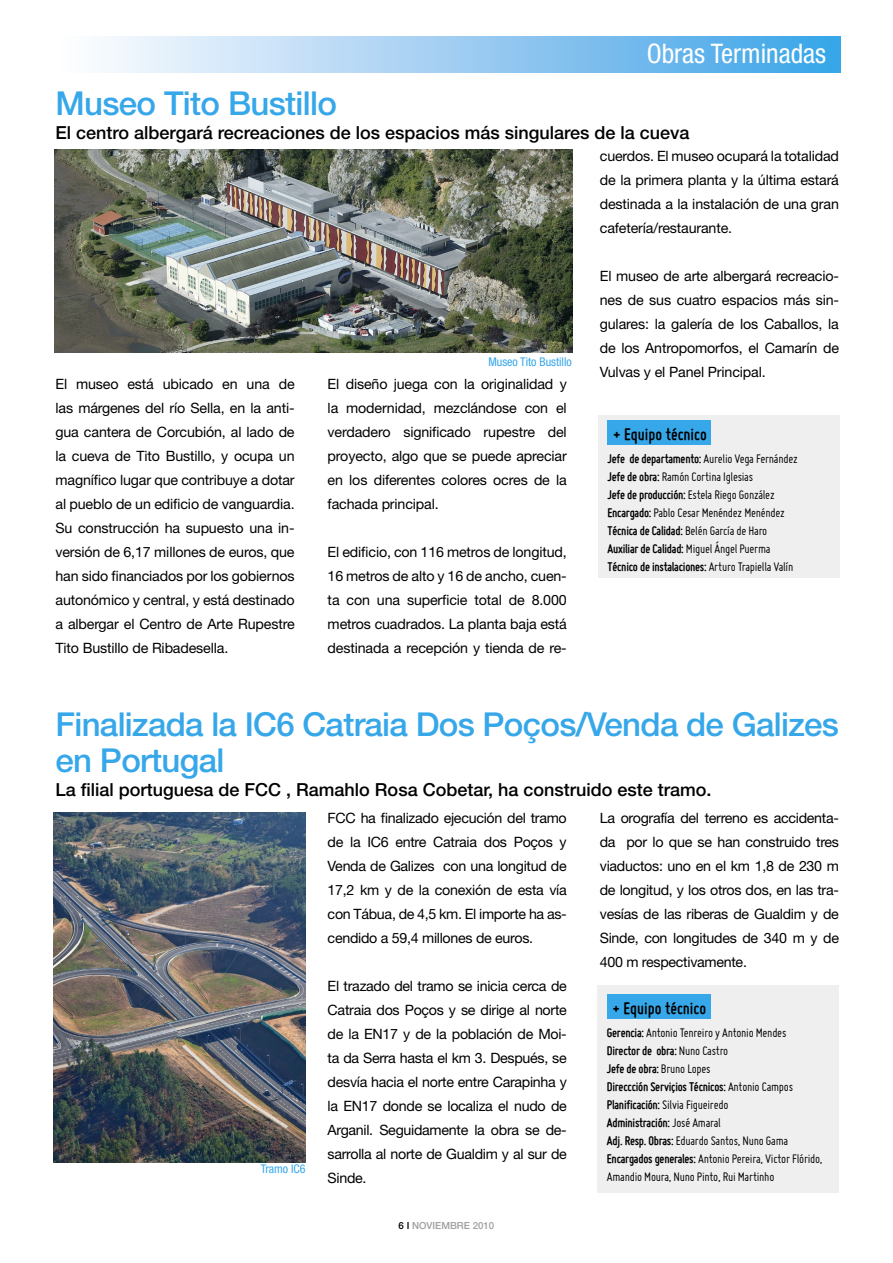
<style>
.page{position:relative;width:893px;height:1263px;background:#fff}
.page>*{position:absolute;margin:0;border:0;box-sizing:border-box;transform-origin:0 0}
.t1{font:500 33px/36px "Helvetica Neue";letter-spacing:-.02em;color:#36a7e9}
.t2{font:condensed 27px "Helvetica Neue";color:#fff}
.t3{font:500 18px "Helvetica Neue";color:#000}
.t4{font:700 18px "Miso";color:#000}
.t5{font:14.25px/24px "Helvetica Neue";letter-spacing:-.01em;color:#000;text-align:justify}
.t6{font:13.5px/18px "Miso";letter-spacing:-.02em;color:#000}
.t7{font:condensed 12px "Helvetica Neue";color:#36a7e9}
.t8{font:500 9.75px "Helvetica Neue";color:#9f9f9f}
.s1{font-weight:700}
.s2{color:#000}
</style>
<div class="page">
<div style="left:55px;top:36px;width:785px;height:36px;background:linear-gradient(to right,#fffdfe,#3ca2e7)"></div>
<img style="left:54px;top:150px;width:518px;height:202px">
<div style="left:599px;top:415px;width:241px;height:163px;background:#efefef"></div>
<div style="left:608px;top:420px;width:103px;height:25px;background:#36a7e9"></div>
<img style="left:54px;top:813px;width:252px;height:350px">
<div style="left:598px;top:985px;width:241px;height:208px;background:#efefef"></div>
<div style="left:607px;top:994px;width:103px;height:25px;background:#36a7e9"></div>
<h2 class="t2" style="left:647px;top:38px;width:181px">Obras Terminadas</h2>
<h1 class="t1" style="left:55px;top:85px;width:283px">Museo Tito Bustillo</h1>
<p class="t3" style="left:55px;top:122px;width:636px">El centro albergará recreaciones de los espacios más singulares de la cueva</p>
<p class="t7" style="left:488px;top:355px;width:85px">Museo Tito Bustillo</p>
<p class="t5" style="left:55px;top:372px;width:241px">El museo está ubicado en una de las márgenes del río Sella, en la anti&shy;gua cantera de Corcubión, al lado de la cueva de Tito Bustillo, y ocupa un magnífico lugar que contribuye a dotar al pueblo de un edificio de vanguardia.<br>Su construcción ha supuesto una in&shy;versión de 6,17 millones de euros, que han sido financiados por los gobiernos autonómico y central, y está destinado a albergar el Centro de Arte Rupestre Tito Bustillo de Ribadesella.</p>
<p class="t5" style="left:328px;top:372px;width:241px">El diseño juega con la originalidad y la modernidad, mezclándose con el verdadero significado rupestre del proyecto, algo que se puede apreciar en los diferentes colores ocres de la fachada principal.</p>
<p class="t5" style="left:328px;top:540px;width:241px">El edificio, con 116 metros de longitud, 16 metros de alto y 16 de ancho, cuen&shy;ta con una superficie total de 8.000 metros cuadrados. La planta baja está destinada a recepción y tienda de re-</p>
<p class="t5" style="left:600px;top:144px;width:241px">cuerdos. El museo ocupará la totalidad de la primera planta y la última estará destinada a la instalación de una gran cafetería/restaurante.</p>
<p class="t5" style="left:600px;top:264px;width:241px">El museo de arte albergará recreacio&shy;nes de sus cuatro espacios más sin&shy;gulares: la galería de los Caballos, la de los Antropomorfos, el Camarín de Vulvas y el Panel Principal.</p>
<p class="t4" style="left:613px;top:424px;width:95px">+ Equipo técnico</p>
<p class="t6" style="left:608px;top:450px;width:192px"><span class="s1">Jefe de departamento:</span> Aurelio Vega Fernández <span class="s1">Jefe de obra:</span> Ramón Cortina Iglesias<br><span class="s1">Jefe de producción:</span> Estela Riego González <span class="s1">Encargado:</span> Pablo Cesar Menéndez Menéndez <span class="s1">Técnica de Calidad:</span> Belén García de Haro <span class="s1">Auxiliar de Calidad:</span> Miguel Ángel Puerma <span class="s1">Técnico de instalaciones:</span> Arturo Trapiella Valín</p>
<h1 class="t1" style="left:55px;top:706px;width:785px">Finalizada la IC6 Catraia Dos Poços/Venda de Galizes en Portugal</h1>
<p class="t3" style="left:55px;top:779px;width:657px">La filial portuguesa de FCC , Ramahlo Rosa Cobetar, ha construido este tramo.</p>
<p class="t7" style="left:261px;top:1162px;width:46px">Tramo IC6</p>
<p class="t5" style="left:328px;top:805px;width:241px">FCC ha finalizado ejecución del tramo de la IC6 entre Catraia dos Poços y Venda de Galizes con una longitud de 17,2 km y de la conexión de esta vía con Tábua, de 4,5 km. El importe ha as&shy;cendido a 59,4 millones de euros.</p>
<p class="t5" style="left:328px;top:973px;width:241px">El trazado del tramo se inicia cerca de Catraia dos Poços y se dirige al norte de la EN17 y de la población de Moi&shy;ta da Serra hasta el km 3. Después, se desvía hacia el norte entre Carapinha y la EN17 donde se localiza el nudo de Arganil. Seguidamente la obra se de&shy;sarrolla al norte de Gualdim y al sur de Sinde.</p>
<p class="t8" style="left:399px;top:1219px;width:97px"><span class="s2">6 I</span> NOVIEMBRE 2010</p>
<p class="t5" style="left:600px;top:805px;width:241px">La orografía del terreno es accidenta&shy;da por lo que se han construido tres viaductos: uno en el km 1,8 de 230 m de longitud, y los otros dos, en las tra&shy;vesías de las riberas de Gualdim y de Sinde, con longitudes de 340 m y de 400 m respectivamente.</p>
<p class="t4" style="left:613px;top:998px;width:95px">+ Equipo técnico</p>
<p class="t6" style="left:607px;top:1023px;width:217px"><span class="s1">Gerencia:</span> Antonio Tenreiro y Antonio Mendes <span class="s1">Director de obra:</span> Nuno Castro<br><span class="s1">Jefe de obra:</span> Bruno Lopes<br><span class="s1">Direccción Serviçios Técnicos:</span> Antonio Campos <span class="s1">Planificación:</span> Silvia Figueiredo<br><span class="s1">Administración:</span> José Amaral<br><span class="s1">Adj. Resp. Obras:</span> Eduardo Santos, Nuno Gama <span class="s1">Encargados generales:</span> Antonio Pereira, Victor Flórido, Amandio Moura, Nuno Pinto, Rui Martinho</p>
</div>
